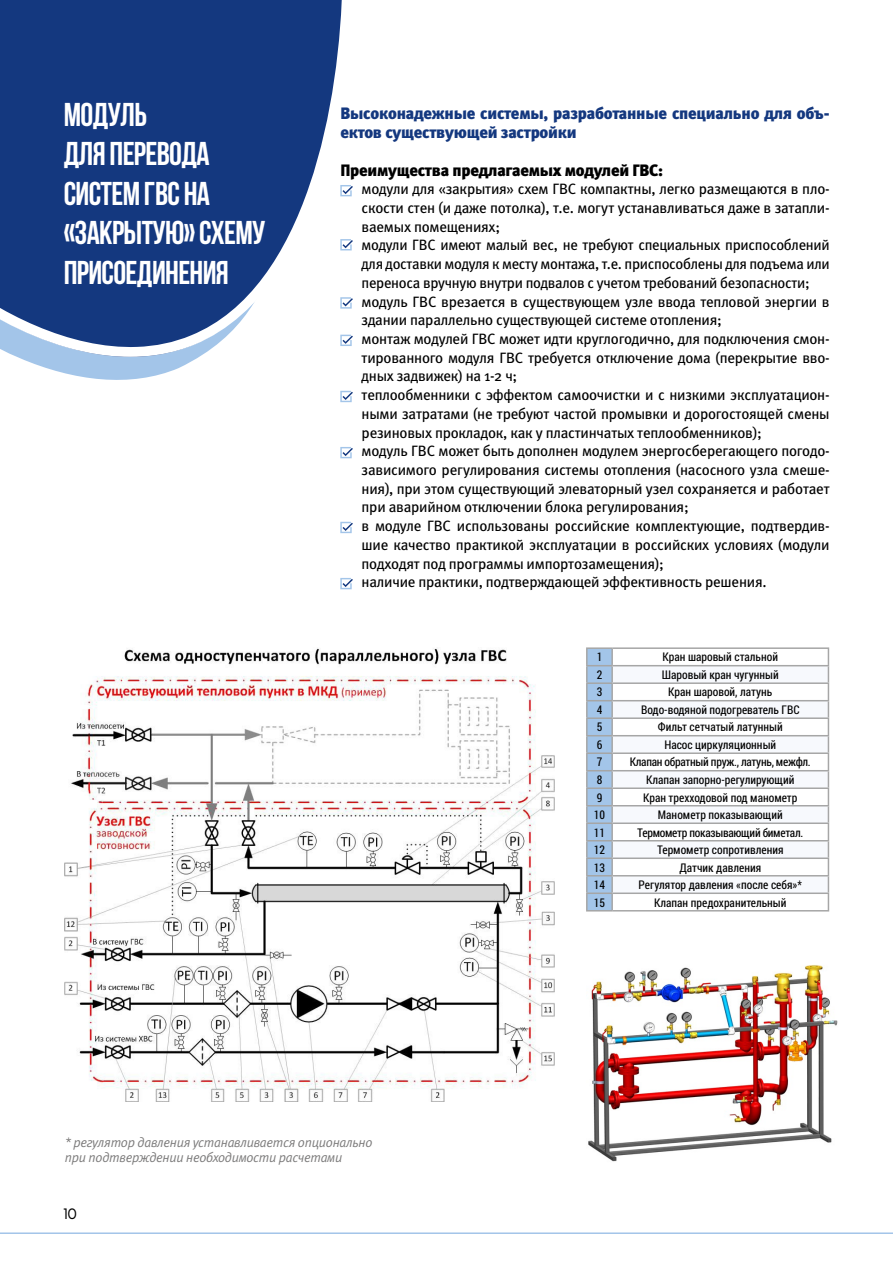
<style>
.page{position:relative;width:893px;height:1263px;background:#fff}
.page>*{position:absolute;margin:0;border:0;box-sizing:border-box;transform-origin:0 0}
.t1{font:700 33px/39.6px "Bebas Neue";letter-spacing:-.02em;color:#fff}
.t2{font:16.5px/18.8px "Meta Black C";letter-spacing:-.015em;color:#14387f}
.t3{font:16.5px "Meta Black C";letter-spacing:-.015em;color:#000}
.t4{font:15px/18.8px "Meta Book C";letter-spacing:-.015em;color:#000;text-align:justify}
.t5{font:15px "Kontora";color:#000}
.t6{font:italic 13.5px "Meta Normal C";letter-spacing:-.02em;color:#7c7b7b}
.t7{font:12px "Roboto Condensed";color:#000}
.t8{font:12px "Roboto Condensed";letter-spacing:-.02em;color:#000}
</style>
<div class="page">
<svg style="left:17px;top:357px;width:182px;height:23px;fill:#a3c5e9"></svg>
<svg style="left:0;top:0;width:352px;height:357px;fill:#14387f"></svg>
<svg style="left:340px;top:185px;width:13px;height:11px"></svg>
<svg style="left:340px;top:239px;width:13px;height:11px"></svg>
<svg style="left:340px;top:297px;width:13px;height:12px"></svg>
<svg style="left:340px;top:335px;width:13px;height:11px"></svg>
<svg style="left:340px;top:391px;width:13px;height:11px"></svg>
<svg style="left:340px;top:447px;width:13px;height:11px"></svg>
<svg style="left:340px;top:522px;width:13px;height:11px"></svg>
<svg style="left:340px;top:578px;width:13px;height:11px"></svg>
<img style="left:65px;top:648px;width:489px;height:454px">
<img style="left:588px;top:964px;width:250px;height:198px">
<svg style="left:613px;top:666px;width:215px;height:226px"></svg>
<hr style="left:586px;top:647px;width:26px;height:2px;background:#a6a6a6">
<hr style="left:612px;top:647px;width:217px;height:2px;background:#a6a6a6">
<hr style="left:612px;top:665px;width:217px;height:1px;background:#a6a6a6">
<hr style="left:612px;top:682px;width:217px;height:2px;background:#a6a6a6">
<hr style="left:612px;top:910px;width:217px;height:1px;background:#a6a6a6">
<hr style="left:612px;top:700px;width:217px;height:1px;background:#a6a6a6">
<hr style="left:612px;top:717px;width:217px;height:2px;background:#a6a6a6">
<hr style="left:612px;top:735px;width:217px;height:1px;background:#a6a6a6">
<hr style="left:612px;top:752px;width:217px;height:2px;background:#a6a6a6">
<hr style="left:612px;top:770px;width:217px;height:1px;background:#a6a6a6">
<hr style="left:612px;top:787px;width:217px;height:2px;background:#a6a6a6">
<hr style="left:612px;top:805px;width:217px;height:1px;background:#a6a6a6">
<hr style="left:612px;top:822px;width:217px;height:2px;background:#a6a6a6">
<hr style="left:612px;top:840px;width:217px;height:1px;background:#a6a6a6">
<hr style="left:612px;top:857px;width:217px;height:2px;background:#a6a6a6">
<hr style="left:612px;top:875px;width:217px;height:1px;background:#a6a6a6">
<svg style="left:586px;top:648px;width:27px;height:263px;background:#a3bfdc"></svg>
<svg style="left:828px;top:649px;width:1px;height:261px"></svg>
<hr style="left:612px;top:892px;width:217px;height:2px;background:#a6a6a6">
<hr style="left:0;top:1232px;width:893px;height:2px;background:#a3c5e9">
<p class="t1" style="left:64px;top:94px;width:85px">МОДУЛЬ</p>
<p class="t1" style="left:64px;top:134px;width:147px">ДЛЯ ПЕРЕВОДА</p>
<p class="t1" style="left:64px;top:173px;width:148px">СИСТЕМ ГВС НА</p>
<p class="t1" style="left:64px;top:213px;width:203px">«ЗАКРЫТУЮ» СХЕМУ<br>ПРИСОЕДИНЕНИЯ</p>
<p class="t2" style="left:340px;top:105px;width:491px">Высоконадежные системы, разработанные специально для объ&shy;ектов существующей застройки</p>
<p class="t3" style="left:340px;top:160px;width:324px">Преимущества предлагаемых модулей ГВС:</p>
<p class="t4" style="left:362px;top:180px;width:470px">модули для «закрытия» схем ГВС компактны, легко размещаются в пло&shy;скости стен (и даже потолка), т.е. могут устанавливаться даже в затапли&shy;ваемых помещениях;</p>
<p class="t4" style="left:362px;top:236px;width:470px">модули ГВС имеют малый вес, не требуют специальных приспособлений для доставки модуля к месту монтажа, т.е. приспособлены для подъема или переноса вручную внутри подвалов с учетом требований безопасности;</p>
<p class="t4" style="left:362px;top:292px;width:470px">модуль ГВС врезается в существующем узле ввода тепловой энергии в здании параллельно существующей системе отопления;</p>
<p class="t4" style="left:362px;top:329px;width:470px">монтаж модулей ГВС может идти круглогодично, для подключения смон&shy;тированного модуля ГВС требуется отключение дома (перекрытие вво&shy;дных задвижек) на 1-2 ч;</p>
<p class="t4" style="left:362px;top:386px;width:470px">теплообменники с эффектом самоочистки и с низкими эксплуатацион&shy;ными затратами (не требуют частой промывки и дорогостоящей смены резиновых прокладок, как у пластинчатых теплообменников);</p>
<p class="t4" style="left:362px;top:442px;width:470px">модуль ГВС может быть дополнен модулем энергосберегающего погодо&shy;зависимого регулирования системы отопления (насосного узла смеше&shy;ния), при этом существующий элеваторный узел сохраняется и работает при аварийном отключении блока регулирования;</p>
<p class="t4" style="left:362px;top:516px;width:470px">в модуле ГВС использованы российские комплектующие, подтвердив&shy;шие качество практикой эксплуатации в российских условиях (модули подходят под программы импортозамещения);</p>
<p class="t4" style="left:362px;top:573px;width:407px">наличие практики, подтверждающей эффективность решения.</p>
<p class="t7" style="left:597px;top:649px;width:7px">1</p>
<p class="t7" style="left:663px;top:649px;width:117px">Кран шаровый стальной</p>
<p class="t7" style="left:597px;top:666px;width:7px">2</p>
<p class="t7" style="left:662px;top:666px;width:119px">Шаровый кран чугунный</p>
<p class="t7" style="left:597px;top:684px;width:7px">3</p>
<p class="t7" style="left:668px;top:684px;width:105px">Кран шаровой, латунь</p>
<p class="t7" style="left:597px;top:701px;width:7px">4</p>
<p class="t7" style="left:641px;top:701px;width:160px">Водо-водяной подогреватель ГВС</p>
<p class="t7" style="left:597px;top:719px;width:7px">5</p>
<p class="t7" style="left:658px;top:719px;width:126px">Фильт сетчатый латунный</p>
<p class="t7" style="left:597px;top:736px;width:7px">6</p>
<p class="t7" style="left:664px;top:736px;width:113px">Насос циркуляционный</p>
<p class="t7" style="left:597px;top:754px;width:7px">7</p>
<p class="t8" style="left:630px;top:754px;width:182px">Клапан обратный пруж., латунь, межфл.</p>
<p class="t7" style="left:597px;top:771px;width:7px">8</p>
<p class="t7" style="left:646px;top:771px;width:150px">Клапан запорно-регулирующий</p>
<p class="t7" style="left:597px;top:789px;width:7px">9</p>
<p class="t7" style="left:643px;top:789px;width:156px">Кран трехходовой под манометр</p>
<p class="t7" style="left:594px;top:806px;width:13px">10</p>
<p class="t7" style="left:658px;top:806px;width:126px">Манометр показывающий</p>
<p class="t7" style="left:594px;top:824px;width:13px">11</p>
<p class="t8" style="left:637px;top:824px;width:168px">Термометр показывающий биметал.</p>
<p class="t7" style="left:594px;top:841px;width:13px">12</p>
<p class="t7" style="left:657px;top:841px;width:128px">Термометр сопротивления</p>
<p class="t7" style="left:594px;top:859px;width:13px">13</p>
<p class="t7" style="left:679px;top:859px;width:83px">Датчик давления</p>
<p class="t7" style="left:594px;top:876px;width:13px">14</p>
<p class="t7" style="left:639px;top:876px;width:165px">Регулятор давления «после себя»*</p>
<p class="t7" style="left:594px;top:894px;width:13px">15</p>
<p class="t7" style="left:654px;top:894px;width:134px">Клапан предохранительный</p>
<p class="t6" style="left:65px;top:1135px;width:309px">* регулятор давления устанавливается опционально</p>
<p class="t6" style="left:65px;top:1150px;width:279px">при подтверждении необходимости расчетами</p>
<p class="t5" style="left:64px;top:1204px;width:15px">10</p>
</div>
